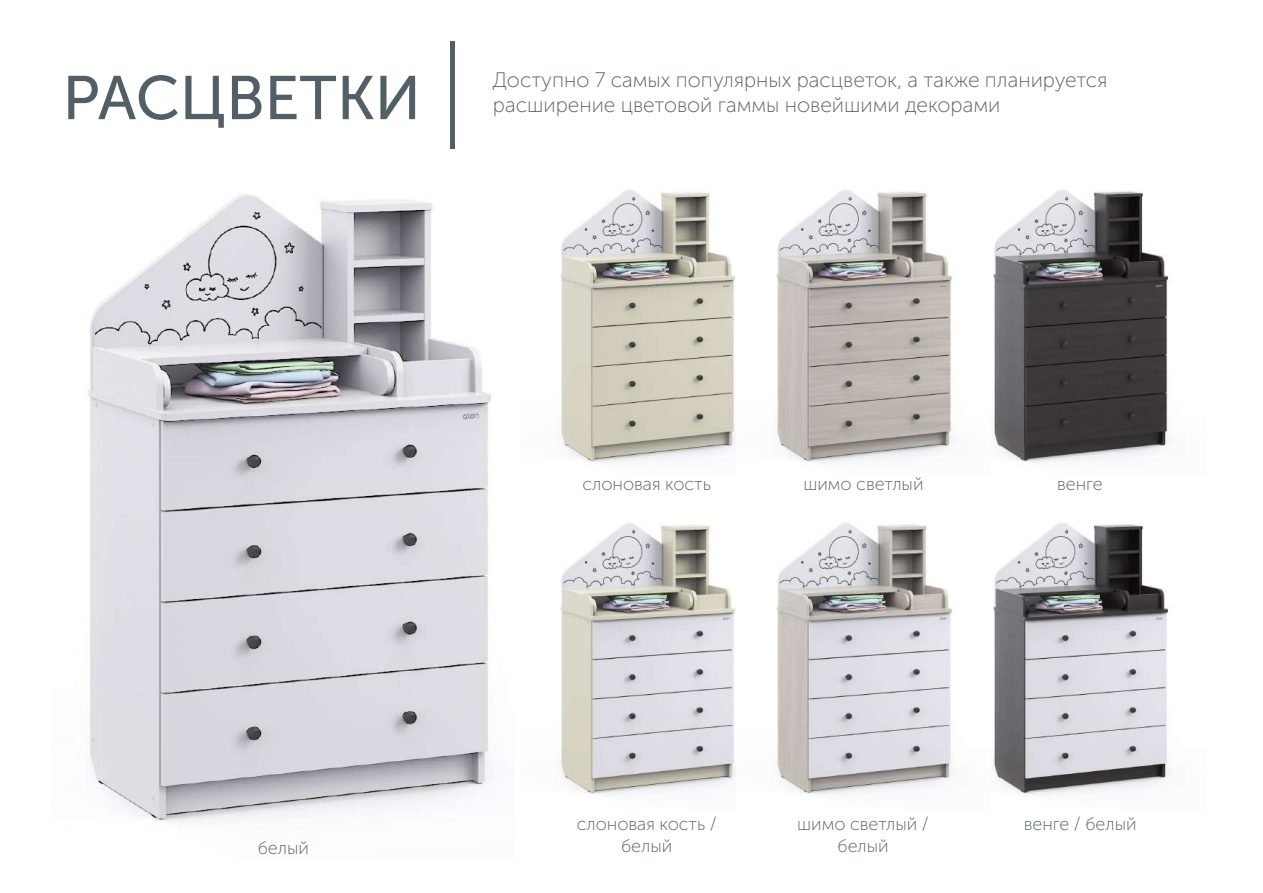
<style>
.page{position:relative;width:1263px;height:893px;background:#fff}
.page>*{position:absolute;margin:0;border:0;box-sizing:border-box;transform-origin:0 0}
.t1{font:61.35px "Museo Sans Cyrl 500";color:#525f66}
.t2{font:21px/25.2px "Museo Sans Cyrl 100";color:#525f66}
.t3{font:18px/21.6px "Museo Sans Cyrl 100";color:#525f66;text-align:center}
</style>
<div class="page">
<img style="left:88px;top:194px;width:404px;height:629px">
<img style="left:993px;top:189px;width:176px;height:273px">
<img style="left:993px;top:522px;width:176px;height:272px">
<img style="left:560px;top:189px;width:176px;height:273px">
<img style="left:560px;top:522px;width:176px;height:272px">
<img style="left:776px;top:522px;width:180px;height:273px">
<img style="left:776px;top:189px;width:177px;height:273px">
<hr style="left:451px;top:41px;width:4px;height:108px;background:#525f66">
<h1 class="t1" style="left:63px;top:64px;width:360px">РАСЦВЕТКИ</h1>
<p class="t2" style="left:493px;top:67px;width:616px">Доступно 7 самых популярных расцветок, а также планируется расширение цветовой гаммы новейшими декорами</p>
<p class="t3" style="left:258px;top:837px;width:53px">белый</p>
<p class="t3" style="left:582px;top:474px;width:130px">слоновая кость</p>
<p class="t3" style="left:803px;top:474px;width:122px">шимо светлый</p>
<p class="t3" style="left:1057px;top:474px;width:47px">венге</p>
<p class="t3" style="left:577px;top:813px;width:141px">слоновая кость / белый</p>
<p class="t3" style="left:797px;top:813px;width:133px">шимо светлый / белый</p>
<p class="t3" style="left:1024px;top:813px;width:114px">венге / белый</p>
</div>
